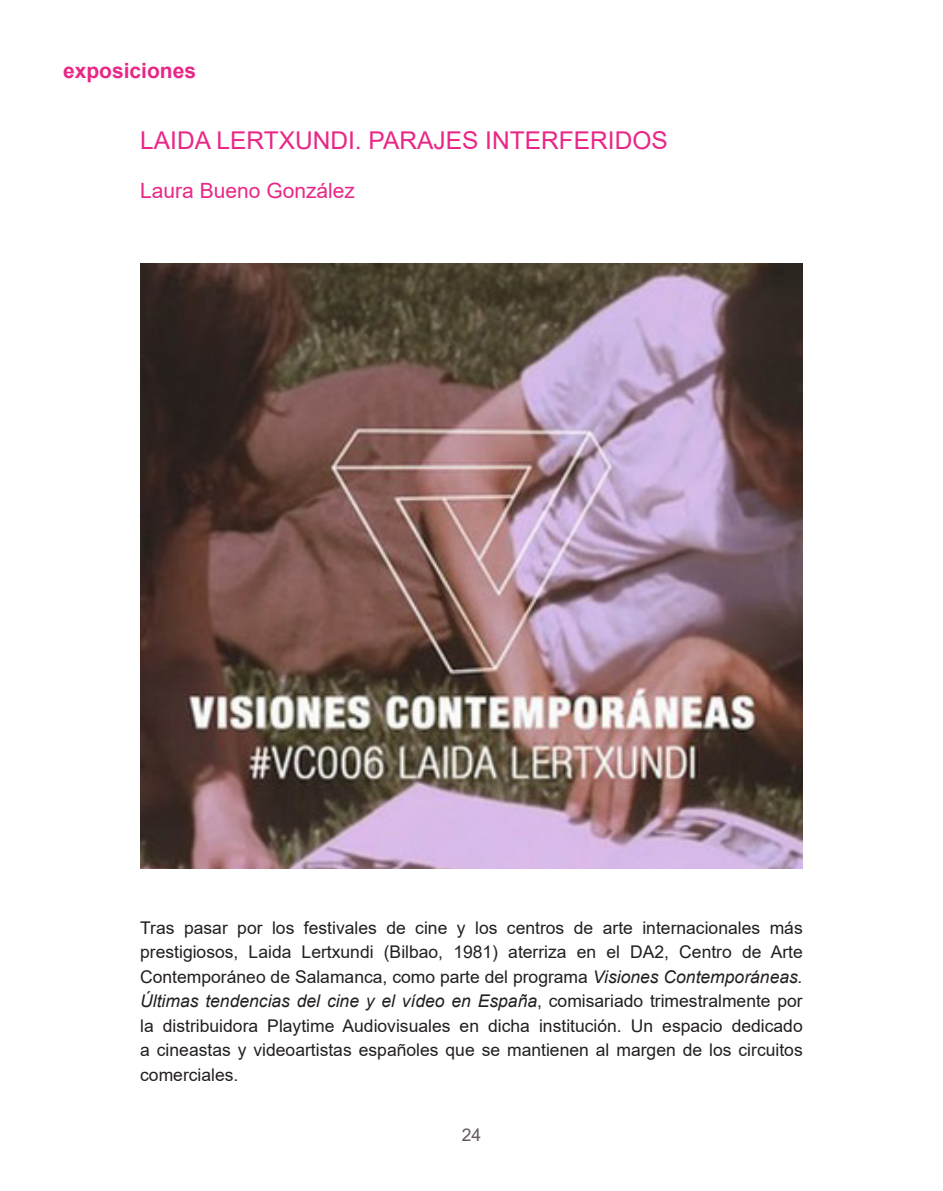
<style>
.page{position:relative;width:943px;height:1191px;background:#fff}
.page>*{position:absolute;margin:0;border:0;box-sizing:border-box;transform-origin:0 0}
.t1{font:24.5px "Arial";color:#e92787}
.t2{font:21px "Arial";color:#e92787}
.t3{font:700 21px "Arial";color:#e92787}
.t4{font:17.5px/24.5px "Arial";color:#231f20;text-align:justify}
.t5{font:17.5px "Arial";color:#655959}
.s1{font-style:italic}
</style>
<div class="page">
<img style="left:140px;top:263px;width:662px;height:605px">
<p class="t3" style="left:63px;top:56px;width:135px">exposiciones</p>
<p class="t1" style="left:140px;top:124px;width:529px">LAIDA LERTXUNDI. PARAJES INTERFERIDOS</p>
<p class="t2" style="left:140px;top:176px;width:216px">Laura Bueno González</p>
<p class="t4" style="left:140px;top:915px;width:664px">Tras pasar por los festivales de cine y los centros de arte internacionales más prestigiosos, Laida Lertxundi (Bilbao, 1981) aterriza en el DA2, Centro de Arte Contemporáneo de Salamanca, como parte del programa <span class="s1">Visiones Contemporáneas.<br>Últimas tendencias del cine y el vídeo en España</span>, comisariado trimestralmente por la distribuidora Playtime Audiovisuales en dicha institución. Un espacio dedicado a cineastas y videoartistas españoles que se mantienen al margen de los circuitos comerciales.</p>
<p class="t5" style="left:462px;top:1122px;width:21px">24</p>
</div>
